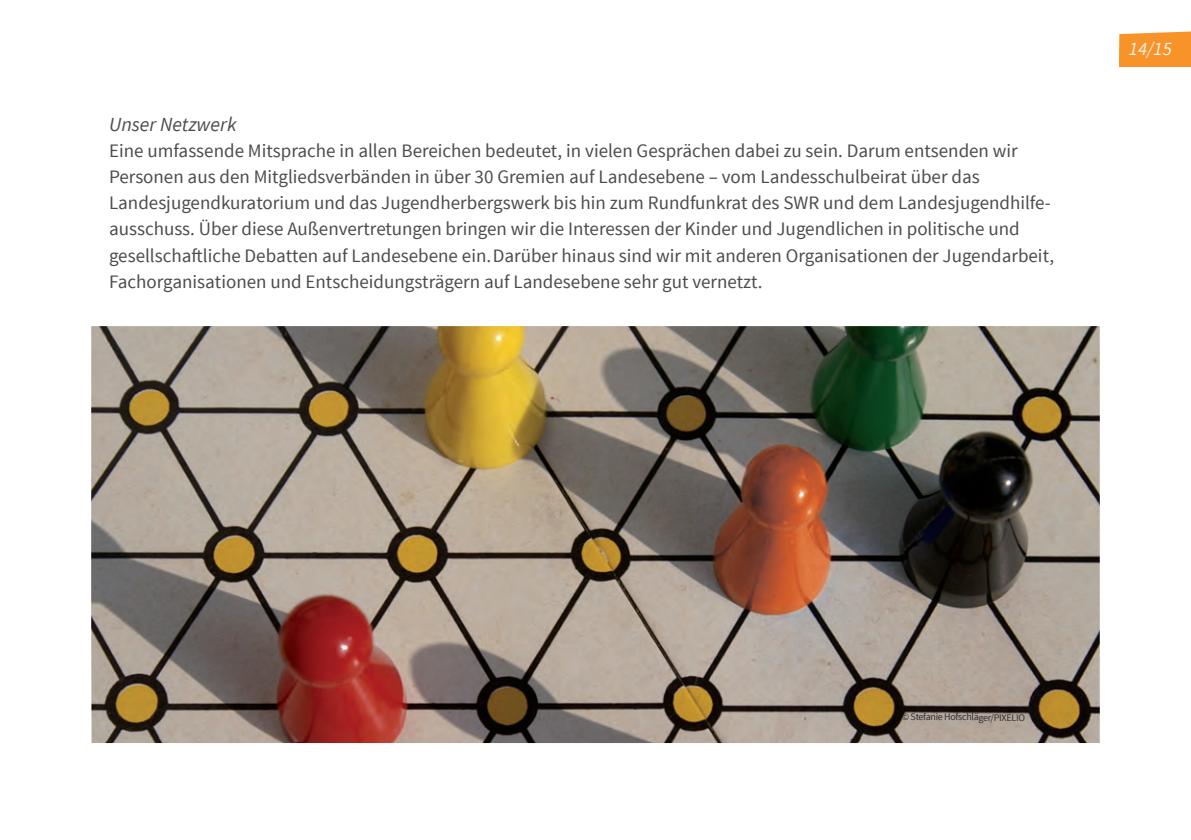
<style>
.page{position:relative;width:1191px;height:840px;background:#fff}
.page>*{position:absolute;margin:0;border:0;box-sizing:border-box;transform-origin:0 0}
.t1{font:italic 20px "Source Sans Pro";color:#4b4c4d}
.t2{font:19px/26px "Source Sans Pro";color:#4b4c4d}
.t3{font:italic 19px "Source Sans Pro";color:#fef5ea}
.t4{font:10px "Source Sans Pro";letter-spacing:-.03em;color:#312f30}
</style>
<div class="page">
<img style="left:92px;top:327px;width:1006px;height:414px">
<div style="left:79px;top:314px;width:1032px;height:440px;border:12px solid #fff"></div>
<svg style="left:1119px;top:31px;width:72px;height:36px;background:#f79833"></svg>
<p class="t1" style="left:109px;top:112px;width:129px">Unser Netzwerk</p>
<p class="t2" style="left:109px;top:138px;width:946px">Eine umfassende Mitsprache in allen Bereichen bedeutet, in vielen Gesprächen dabei zu sein. Darum entsenden wir Personen aus den Mitgliedsverbänden in über 30 Gremien auf Landesebene – vom Landesschulbeirat über das Landesjugendkuratorium und das Jugendherbergswerk bis hin zum Rundfunkrat des SWR und dem Landesjugendhilfe&shy;ausschuss. Über diese Außenvertretungen bringen wir die Interessen der Kinder und Jugendlichen in politische und gesellschaftliche Debatten auf Landesebene ein.Darüber hinaus sind wir mit anderen Organisationen der Jugendarbeit, Fachorganisationen und Entscheidungsträgern auf Landesebene sehr gut vernetzt.</p>
<p class="t3" style="left:1128px;top:37px;width:44px">14/15</p>
<p class="t4" style="left:901px;top:710px;width:125px">© Stefanie Hofschläger/PIXELIO</p>
</div>
